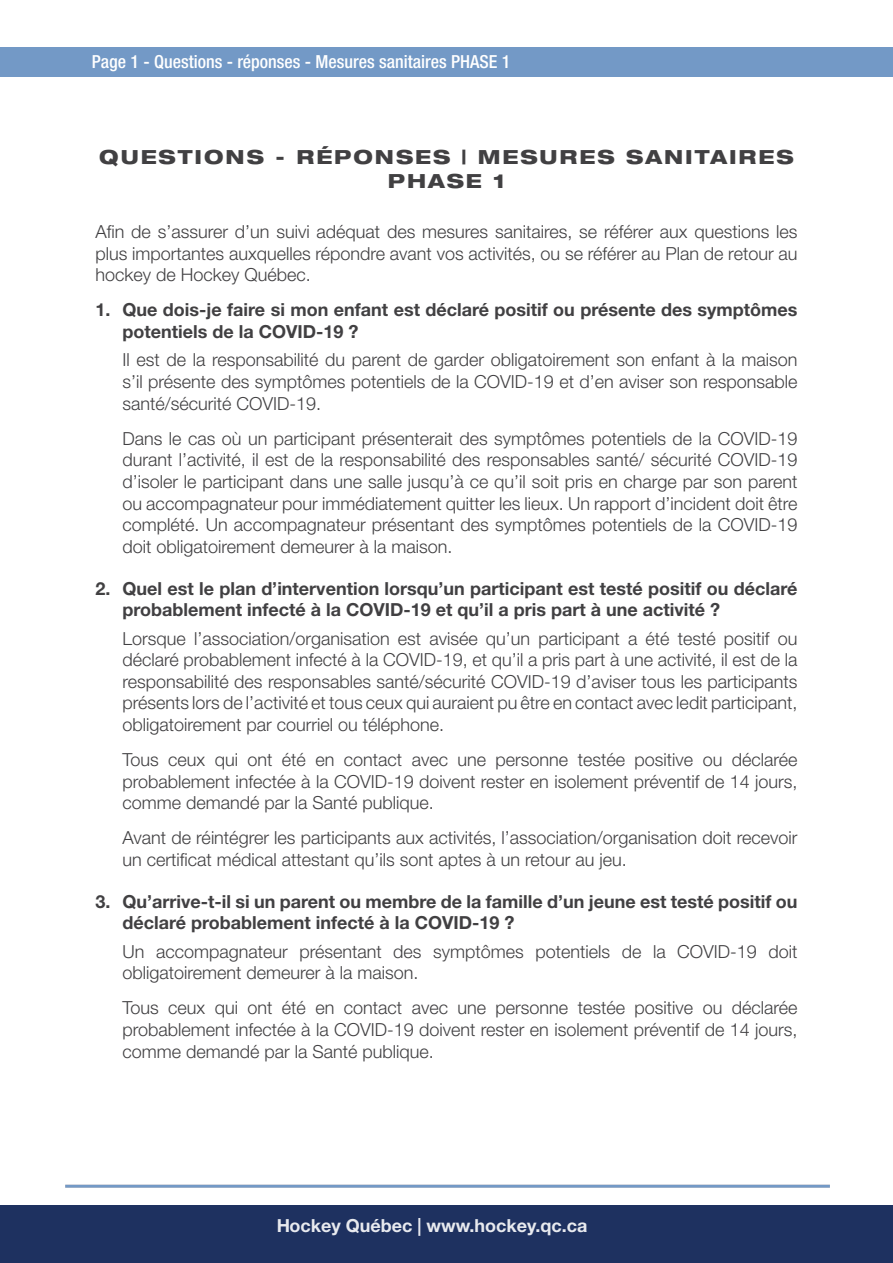
<style>
.page{position:relative;width:893px;height:1263px;background:#fff}
.page>*{position:absolute;margin:0;border:0;box-sizing:border-box;transform-origin:0 0}
.t1{font:800 expanded 19.5px/23.4px "Helvetica Neue LT Std";letter-spacing:.1em;color:#414042;text-align:center}
.t2{font:300 18px/21.6px "Helvetica Neue LT Std";color:#414042;text-align:justify}
.t3{font:700 18px/21.6px "Helvetica Neue LT Std";color:#414042}
.t4{font:500 condensed 18px "Helvetica Neue LT Std";color:#fff}
.t5{font:700 18px "Helvetica Neue LT Std";color:#fff}
</style>
<div class="page">
<div style="left:0;top:1205px;width:893px;height:58px;background:#1e3160"></div>
<hr style="left:65px;top:1185px;width:765px;height:3px;background:#7399c6">
<div style="left:0;top:47px;width:893px;height:29px;background:#7399c6"></div>
<p class="t4" style="left:92px;top:51px;width:420px">Page 1 - Questions - réponses - Mesures sanitaires PHASE 1</p>
<p class="t1" style="left:99px;top:145px;width:696px">QUESTIONS - RÉPONSES | MESURES SANITAIRES<br>PHASE 1</p>
<p class="t2" style="left:95px;top:221px;width:704px">Afin de s’assurer d’un suivi adéquat des mesures sanitaires, se référer aux questions les plus importantes auxquelles répondre avant vos activités, ou se référer au Plan de retour au hockey de Hockey Québec.</p>
<p class="t3" style="left:122px;top:299px;width:677px;text-indent:-27px">1. Que dois-je faire si mon enfant est déclaré positif ou présente des symptômes potentiels de la COVID-19 ?</p>
<p class="t2" style="left:122px;top:349px;width:677px">Il est de la responsabilité du parent de garder obligatoirement son enfant à la maison s’il présente des symptômes potentiels de la COVID-19 et d’en aviser son responsable santé/sécurité COVID-19.</p>
<p class="t2" style="left:122px;top:427px;width:677px">Dans le cas où un participant présenterait des symptômes potentiels de la COVID-19 durant l’activité, il est de la responsabilité des responsables santé/ sécurité COVID-19 d’isoler le participant dans une salle jusqu’à ce qu’il soit pris en charge par son parent ou accompagnateur pour immédiatement quitter les lieux. Un rapport d’incident doit être complété. Un accompagnateur présentant des symptômes potentiels de la COVID-19 doit obligatoirement demeurer à la maison.</p>
<p class="t3" style="left:122px;top:577px;width:676px;text-indent:-27px">2. Quel est le plan d’intervention lorsqu’un participant est testé positif ou déclaré probablement infecté à la COVID-19 et qu’il a pris part à une activité ?</p>
<p class="t2" style="left:122px;top:627px;width:677px">Lorsque l’association/organisation est avisée qu’un participant a été testé positif ou déclaré probablement infecté à la COVID-19, et qu’il a pris part à une activité, il est de la responsabilité des responsables santé/sécurité COVID-19 d’aviser tous les participants présents lors de l’activité et tous ceux qui auraient pu être en contact avec ledit participant, obligatoirement par courriel ou téléphone.</p>
<p class="t2" style="left:122px;top:748px;width:677px">Tous ceux qui ont été en contact avec une personne testée positive ou déclarée probablement infectée à la COVID-19 doivent rester en isolement préventif de 14 jours, comme demandé par la Santé publique.</p>
<p class="t2" style="left:122px;top:827px;width:676px">Avant de réintégrer les participants aux activités, l’association/organisation doit recevoir un certificat médical attestant qu’ils sont aptes à un retour au jeu.</p>
<p class="t3" style="left:122px;top:890px;width:677px;text-indent:-27px">3. Qu’arrive-t-il si un parent ou membre de la famille d’un jeune est testé positif ou déclaré probablement infecté à la COVID-19 ?</p>
<p class="t2" style="left:122px;top:940px;width:677px">Un accompagnateur présentant des symptômes potentiels de la COVID-19 doit obligatoirement demeurer à la maison.</p>
<p class="t2" style="left:122px;top:997px;width:677px">Tous ceux qui ont été en contact avec une personne testée positive ou déclarée probablement infectée à la COVID-19 doivent rester en isolement préventif de 14 jours, comme demandé par la Santé publique.</p>
<p class="t5" style="left:276px;top:1215px;width:313px">Hockey Québec | www.hockey.qc.ca</p>
</div>
